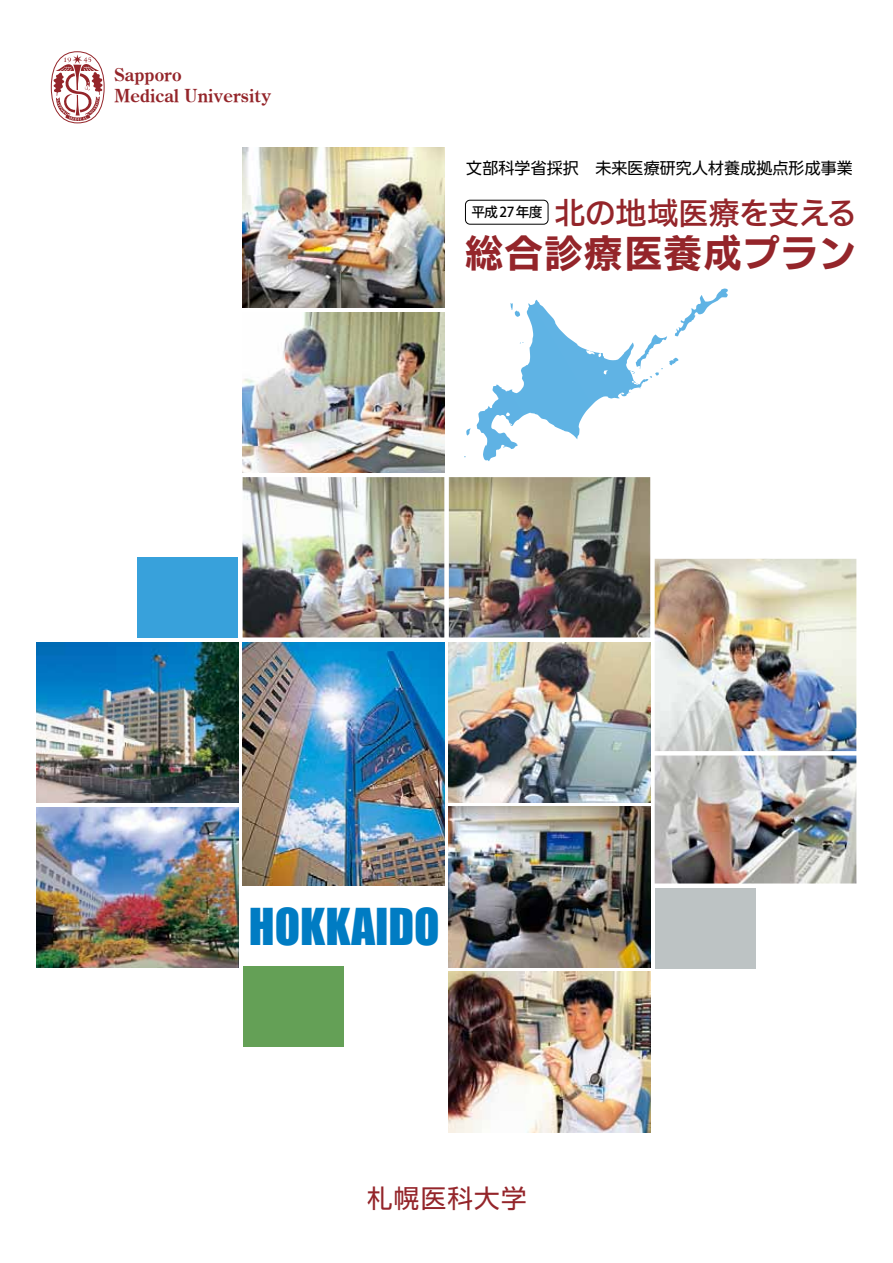
<style>
.page{position:relative;width:893px;height:1263px;background:#fff}
.page>*{position:absolute;margin:0;border:0;box-sizing:border-box;transform-origin:0 0}
.t1{font:46.65px "Impact";color:#007cc3}
.t2{font:39.3px "Ro NOW Std GE";letter-spacing:.01em;color:#94252a}
.t3{font:31.95px "Ro NOW Std GB";letter-spacing:-.045em;color:#94252a}
.t4{font:25.5px "Shin Go Pro";letter-spacing:.05em;color:#94252a}
.t5{font:700 17.85px/21.5px "Century Oldstyle";color:#94252a}
.t6{font:15.9px "UD Shin Go Pro";letter-spacing:.01em;color:#000}
.t7{font:500 13.65px "Koz Go Pro";letter-spacing:-.01em;color:#000}
</style>
<div class="page">
<img style="left:243px;top:477px;width:407px;height:160px">
<img style="left:243px;top:312px;width:201px;height:161px">
<img style="left:243px;top:148px;width:201px;height:160px">
<img style="left:37px;top:642px;width:201px;height:160px">
<img style="left:243px;top:643px;width:201px;height:242px">
<img style="left:449px;top:807px;width:201px;height:160px">
<img style="left:449px;top:972px;width:201px;height:160px">
<img style="left:37px;top:807px;width:201px;height:160px">
<img style="left:655px;top:559px;width:201px;height:324px">
<svg style="left:466px;top:428px;width:5px;height:8px"></svg>
<svg style="left:636px;top:288px;width:92px;height:90px"></svg>
<svg style="left:477px;top:303px;width:58px;height:137px"></svg>
<div style="left:243px;top:966px;width:101px;height:80px;background:#64a056"></div>
<div style="left:137px;top:557px;width:101px;height:81px;background:#38a1db"></div>
<div style="left:655px;top:888px;width:101px;height:80px;background:#bdc3c4"></div>
<img style="left:449px;top:642px;width:201px;height:160px">
<div style="left:51px;top:51px;width:53px;height:72px;border:1px solid #94252a;border-radius:50%"></div>
<svg style="left:53px;top:54px;width:50px;height:68px"></svg>
<div style="left:465px;top:200px;width:83px;height:24px;border:1px solid #000;border-radius:5px"></div>
<p class="t5" style="left:114px;top:64px;width:159px">Sapporo<br>Medical University</p>
<p class="t6" style="left:466px;top:155px;width:388px">文部科学省採択 未来医療研究人材養成拠点形成事業</p>
<h3 class="t3" style="left:554px;top:192px;width:305px">北の地域医療を支える</h3>
<h2 class="t2" style="left:464px;top:227px;width:394px">総合診療医養成プラン</h2>
<p class="t7" style="left:471px;top:204px;width:73px">平成27年度</p>
<h1 class="t1" style="left:249px;top:898px;width:192px">HOKKAIDO</h1>
<h3 class="t4" style="left:367px;top:1178px;width:161px">札幌医科大学</h3>
</div>
